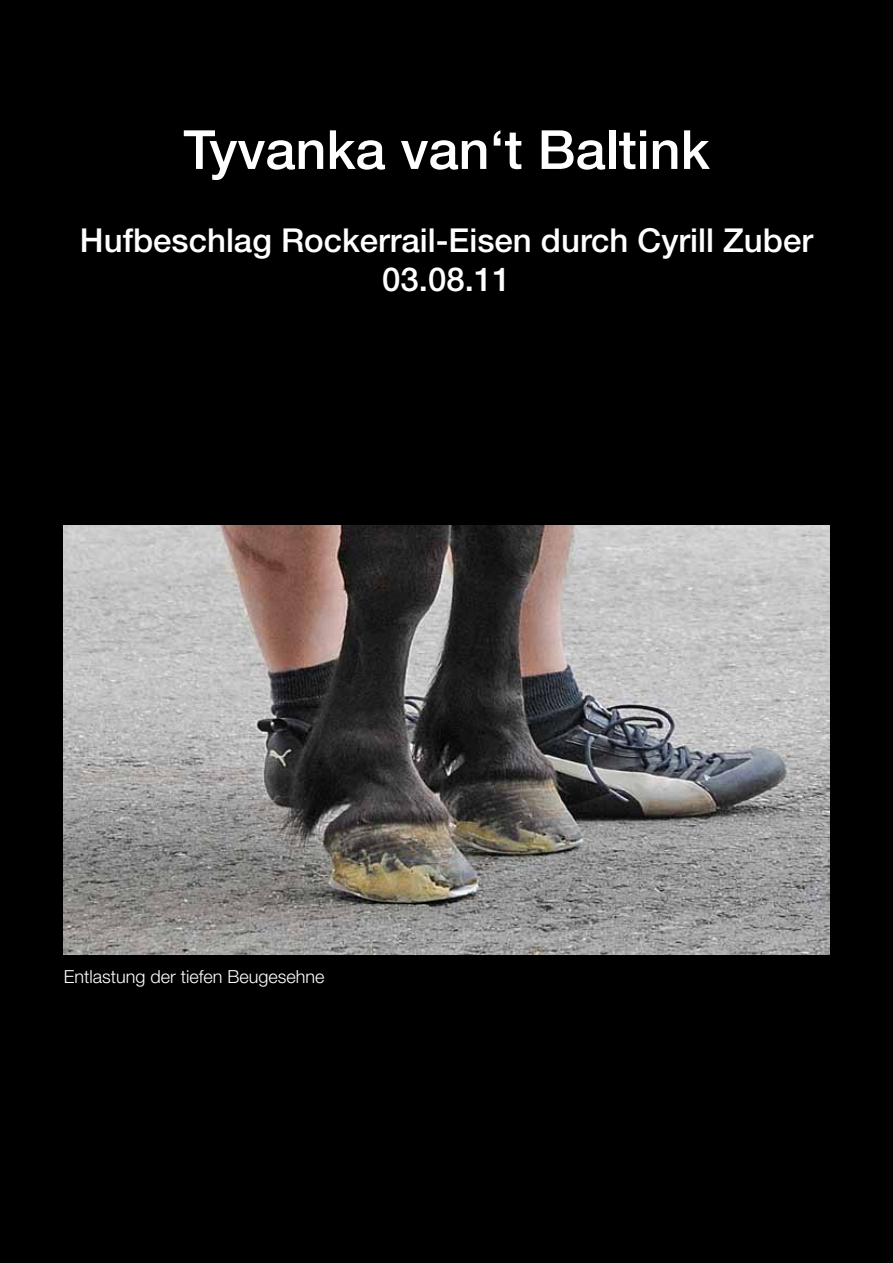
<style>
.page{position:relative;width:893px;height:1263px;background:#000}
.page>*{position:absolute;margin:0;border:0;box-sizing:border-box;transform-origin:0 0}
.t1{font:500 54px "Helvetica Neue";color:#fff}
.t2{font:500 33px/39.6px "Helvetica Neue";color:#fff;text-align:center}
.t3{font:300 18px "Helvetica Neue";color:#fff}
</style>
<div class="page">
<img style="left:64px;top:525px;width:765px;height:429px">
<h1 class="t1" style="left:183px;top:118px;width:528px">Tyvanka van‘t Baltink</h1>
<p class="t2" style="left:80px;top:220px;width:735px">Hufbeschlag Rockerrail-Eisen durch Cyrill Zuber<br>03.08.11</p>
<p class="t3" style="left:64px;top:966px;width:262px">Entlastung der tiefen Beugesehne</p>
</div>
